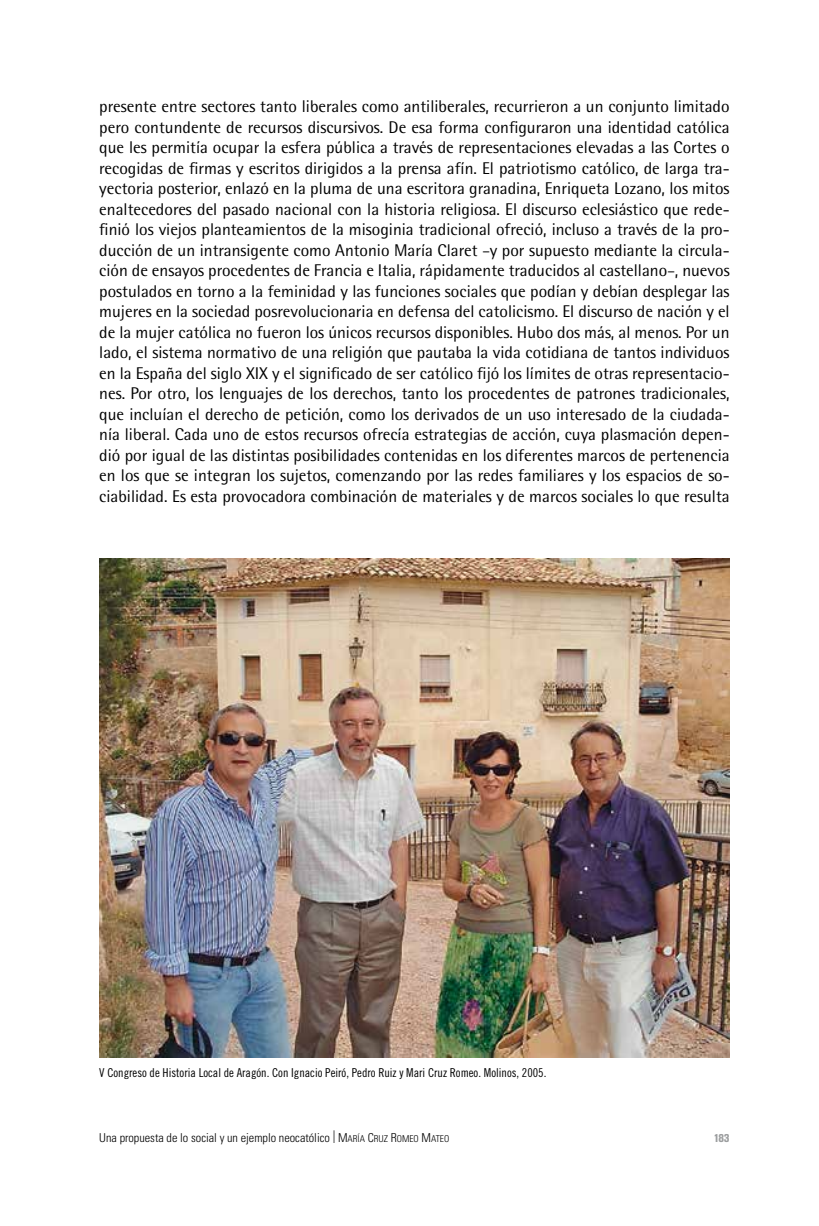
<style>
.page{position:relative;width:819px;height:1226px;background:#fff}
.page>*{position:absolute;margin:0;border:0;box-sizing:border-box;transform-origin:0 0}
.t1{font:16.97px/20.5px "Rotis Semi Sans";color:#000;text-align:justify}
.t2{font:12.25px "Trade Gothic Cond Eighteen";color:#000}
.t3{font:300 condensed 12.25px "Univers";color:#000}
.t4{font:12.25px "BCA Grotesk Bld";color:#9c9e9f}
.s1{font-weight:300}
.s2{font-size:17.5px}
.s3{font-style:inherit}
.s4{font-size:9.45px}
</style>
<div class="page">
<img style="left:99px;top:558px;width:630px;height:499px">
<p class="t1" style="left:99px;top:96px;width:632px">presente entre sectores tanto liberales como antiliberales, recurrieron a un conjunto limitado pero contundente de recursos discursivos. De esa forma configuraron una identidad católica que les permitía ocupar la esfera pública a través de representaciones elevadas a las Cortes o recogidas de firmas y escritos dirigidos a la prensa afín. El patriotismo católico, de larga tra&shy;yectoria posterior, enlazó en la pluma de una escritora granadina, Enriqueta Lozano, los mitos enaltecedores del pasado nacional con la historia religiosa. El discurso eclesiástico que rede&shy;finió los viejos planteamientos de la misoginia tradicional ofreció, incluso a través de la pro&shy;ducción de un intransigente como Antonio María Claret <span class="s1">–</span>y por supuesto mediante la circula&shy;ción de ensayos procedentes de Francia e Italia, rápidamente traducidos al castellano<span class="s1">–</span>, nuevos postulados en torno a la feminidad y las funciones sociales que podían y debían desplegar las mujeres en la sociedad posrevolucionaria en defensa del catolicismo. El discurso de nación y el de la mujer católica no fueron los únicos recursos disponibles. Hubo dos más, al menos. Por un lado, el sistema normativo de una religión que pautaba la vida cotidiana de tantos individuos en la España del siglo XIX y el significado de ser católico fijó los límites de otras representacio&shy;nes. Por otro, los lenguajes de los derechos, tanto los procedentes de patrones tradicionales, que incluían el derecho de petición, como los derivados de un uso interesado de la ciudada&shy;nía liberal. Cada uno de estos recursos ofrecía estrategias de acción, cuya plasmación depen&shy;dió por igual de las distintas posibilidades contenidas en los diferentes marcos de pertenencia en los que se integran los sujetos, comenzando por las redes familiares y los espacios de so&shy;ciabilidad. Es esta provocadora combinación de materiales y de marcos sociales lo que resulta</p>
<p class="t2" style="left:99px;top:1065px;width:448px">V Congreso de Historia Local de Aragón. Con Ignacio Peiró, Pedro Ruiz y Mari Cruz Romeo. Molinos, 2005.</p>
<p class="t3" style="left:99px;top:1129px;width:351px">Una propuesta de lo social y un ejemplo neocatólico <span class="s2">|</span> <span class="s3">M</span><span class="s4">ARÍA</span> <span class="s3">C</span><span class="s4">RUZ</span> <span class="s3">R</span><span class="s4">OM EO</span> <span class="s3">M</span><span class="s4">ATEO</span></p>
<p class="t4" style="left:713px;top:1129px;width:17px">183</p>
</div>
